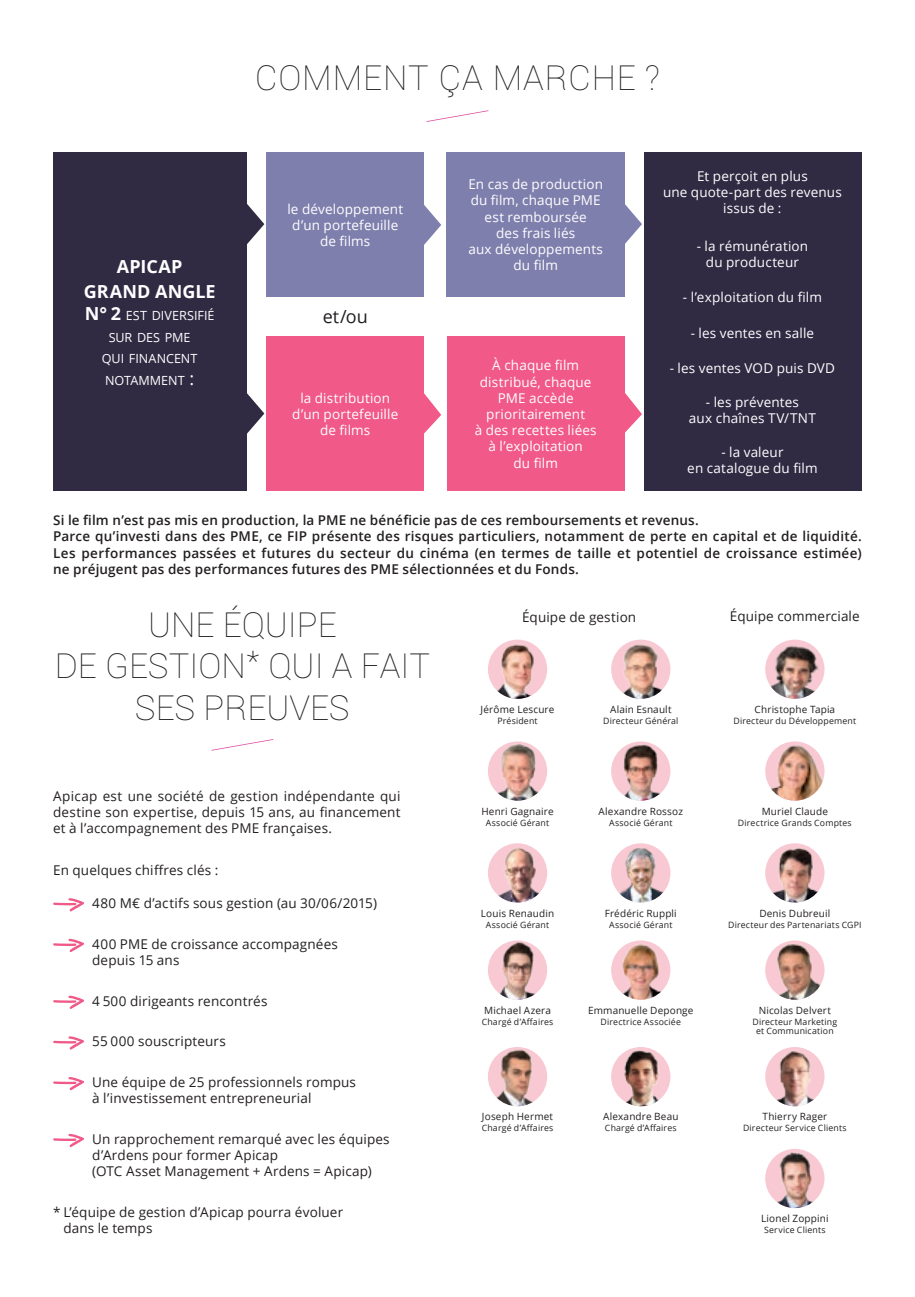
<style>
.page{position:relative;width:915px;height:1297px;background:#fff}
.page>*{position:absolute;margin:0;border:0;box-sizing:border-box;transform-origin:0 0}
.Titre_bleu{font:100 34.5px/41.4px "Roboto";color:#231f20;text-align:center}
.Titre_bleu-2{font:100 34.5px "Roboto";letter-spacing:.025em;color:#231f20}
.t1{font:700 18px "Open Sans";color:#fff}
.t2{font:18px "Open Sans";color:#231f20}
.t3{font:13.5px/16.2px "Open Sans";letter-spacing:.01em;color:#231f20}
.t4{font:13.5px/16.2px "Open Sans";letter-spacing:.01em;color:#fff;text-align:center}
.t5{font:600 13.5px/16.2px "Open Sans";letter-spacing:.01em;color:#231f20;text-align:justify}
.t6{font:12.6px/21.6px "Open Sans";letter-spacing:-.005em;color:#fff;text-align:center}
.Equipe_Nom{font:10.05px "Open Sans";letter-spacing:.015em;color:#231f20}
.Equipe_Fonction{font:8.7px/9.3px "Open Sans";letter-spacing:.02em;color:#231f20;text-align:center}
.s1{font-weight:700;font-size:18px}
.s2{font-size:18px}
</style>
<div class="page">
<svg style="left:53px;top:898px;width:31px;height:14px"></svg>
<svg style="left:53px;top:939px;width:31px;height:13px"></svg>
<svg style="left:53px;top:995px;width:31px;height:14px"></svg>
<svg style="left:53px;top:1036px;width:31px;height:14px"></svg>
<svg style="left:53px;top:1077px;width:31px;height:14px"></svg>
<svg style="left:53px;top:1134px;width:31px;height:13px"></svg>
<div style="left:53px;top:152px;width:193px;height:339px;background:#302a43"></div>
<div style="left:644px;top:152px;width:217px;height:339px;background:#302a43"></div>
<div style="left:266px;top:152px;width:158px;height:145px;background:#7f7fae"></div>
<div style="left:266px;top:337px;width:158px;height:154px;background:#f05988"></div>
<div style="left:446px;top:152px;width:179px;height:145px;background:#7f7fae"></div>
<div style="left:447px;top:337px;width:177px;height:154px;background:#f05988"></div>
<svg style="left:246px;top:202px;width:18px;height:44px"></svg>
<svg style="left:424px;top:205px;width:17px;height:40px"></svg>
<svg style="left:625px;top:204px;width:16px;height:40px"></svg>
<svg style="left:246px;top:391px;width:18px;height:44px"></svg>
<svg style="left:424px;top:393px;width:17px;height:41px"></svg>
<svg style="left:624px;top:391px;width:17px;height:44px"></svg>
<img style="left:611px;top:640px;width:59px;height:59px;border-radius:30px">
<img style="left:765px;top:640px;width:59px;height:59px;border-radius:30px">
<img style="left:488px;top:640px;width:59px;height:59px">
<img style="left:487px;top:741px;width:60px;height:60px;border-radius:30px">
<img style="left:611px;top:741px;width:59px;height:60px;border-radius:30px">
<img style="left:765px;top:741px;width:59px;height:60px;border-radius:30px">
<img style="left:765px;top:1149px;width:59px;height:59px;border-radius:30px">
<img style="left:490px;top:940px;width:57px;height:60px">
<img style="left:611px;top:940px;width:59px;height:60px;border-radius:30px">
<img style="left:765px;top:940px;width:59px;height:60px;border-radius:29px">
<img style="left:765px;top:843px;width:59px;height:59px;border-radius:30px">
<svg style="left:487px;top:843px;width:60px;height:59px"></svg>
<img style="left:493px;top:843px;width:54px;height:59px">
<div style="left:611px;top:843px;width:59px;height:59px;background:#f9c9d3;border-radius:50%"></div>
<img style="left:611px;top:848px;width:59px;height:54px">
<img style="left:487px;top:1047px;width:60px;height:59px;border-radius:30px">
<img style="left:767px;top:1047px;width:56px;height:59px">
<img style="left:611px;top:1047px;width:59px;height:59px;border-radius:30px">
<svg style="left:426px;top:110px;width:62px;height:12px"></svg>
<svg style="left:211px;top:739px;width:62px;height:12px"></svg>
<p class="t1" style="left:117px;top:253px;width:67px">APICAP</p>
<p class="t1" style="left:84px;top:279px;width:133px">GRAND ANGLE</p>
<p class="t6" style="left:85px;top:304px;width:131px"><span class="s1">N° 2</span> EST DIVERSIFIÉ<br>SUR DES PME<br>QUI FINANCENT<br>NOTAMMENT <span class="s2">:</span></p>
<p class="Titre_bleu-2" style="left:255px;top:53px;width:406px">COMMENT ÇA MARCHE ?</p>
<p class="t4" style="left:287px;top:200px;width:117px">le développement</p>
<p class="t4" style="left:292px;top:216px;width:107px">d’un portefeuille</p>
<p class="t4" style="left:320px;top:233px;width:52px">de films</p>
<p class="t2" style="left:322px;top:304px;width:47px">et/ou</p>
<p class="t4" style="left:300px;top:389px;width:91px">la distribution</p>
<p class="t4" style="left:292px;top:406px;width:107px">d’un portefeuille</p>
<p class="t4" style="left:320px;top:422px;width:52px">de films</p>
<p class="t4" style="left:468px;top:176px;width:136px">En cas de production du film, chaque PME est remboursée<br>des frais liés<br>aux développements du film</p>
<p class="t4" style="left:474px;top:357px;width:123px">À chaque film distribué, chaque<br>PME accède prioritairement<br>à des recettes liées à l’exploitation<br>du film</p>
<p class="t4" style="left:662px;top:168px;width:180px">Et perçoit en plus<br>une quote‑part des revenus issus de :</p>
<p class="t4" style="left:696px;top:237px;width:113px">- la rémunération du producteur</p>
<p class="t4" style="left:682px;top:289px;width:140px">- l’exploitation du film</p>
<p class="t4" style="left:690px;top:325px;width:125px">- les ventes en salle</p>
<p class="t4" style="left:669px;top:360px;width:167px">- les ventes VOD puis DVD</p>
<p class="t4" style="left:688px;top:394px;width:128px">- les préventes<br>aux chaînes TV/TNT</p>
<p class="t4" style="left:687px;top:443px;width:132px">- la valeur<br>en catalogue du film</p>
<p class="t5" style="left:53px;top:512px;width:647px">Si le film n’est pas mis en production, la PME ne bénéficie pas de ces remboursements et revenus.</p>
<p class="t5" style="left:53px;top:528px;width:809px">Parce qu’investi dans des PME, ce FIP présente des risques particuliers, notamment de perte en capital et de liquidité.<br>Les performances passées et futures du secteur du cinéma (en termes de taille et potentiel de croissance estimée) ne préjugent pas des performances futures des PME sélectionnées et du Fonds.</p>
<p class="t3" style="left:522px;top:608px;width:116px">Équipe de gestion</p>
<p class="t3" style="left:729px;top:608px;width:131px">Équipe commerciale</p>
<p class="Titre_bleu" style="left:55px;top:603px;width:377px">UNE ÉQUIPE<br>DE GESTION* QUI A FAIT<br>SES PREUVES</p>
<p class="Equipe_Nom" style="left:480px;top:702px;width:75px">Jérôme Lescure</p>
<p class="Equipe_Fonction" style="left:497px;top:716px;width:42px">Président</p>
<p class="Equipe_Nom" style="left:609px;top:702px;width:63px">Alain Esnault</p>
<p class="Equipe_Fonction" style="left:603px;top:716px;width:77px">Directeur Général</p>
<p class="Equipe_Nom" style="left:754px;top:702px;width:82px">Christophe Tapia</p>
<p class="Equipe_Fonction" style="left:733px;top:716px;width:124px">Directeur du Développement</p>
<p class="t3" style="left:53px;top:788px;width:349px;text-align:justify">Apicap est une société de gestion indépendante qui destine son expertise, depuis 15 ans, au financement et à l’accompagnement des PME françaises.</p>
<p class="t3" style="left:53px;top:862px;width:167px">En quelques chiffres clés :</p>
<p class="t3" style="left:92px;top:895px;width:286px">480 M€ d’actifs sous gestion (au 30/06/2015)</p>
<p class="t3" style="left:92px;top:935px;width:247px">400 PME de croissance accompagnées depuis 15 ans</p>
<p class="t3" style="left:92px;top:992px;width:177px">4 500 dirigeants rencontrés</p>
<p class="t3" style="left:92px;top:1033px;width:135px">55 000 souscripteurs</p>
<p class="t3" style="left:92px;top:1074px;width:265px">Une équipe de 25 professionnels rompus à l’investissement entrepreneurial</p>
<p class="t3" style="left:92px;top:1130px;width:299px">Un rapprochement remarqué avec les équipes d’Ardens pour former Apicap<br>(OTC Asset Management + Ardens = Apicap)</p>
<p class="t3" style="left:63px;top:1204px;width:281px;text-indent:-10px">* L’équipe de gestion d’Apicap pourra évoluer dans le temps</p>
<p class="Equipe_Nom" style="left:481px;top:804px;width:74px">Henri Gagnaire</p>
<p class="Equipe_Fonction" style="left:485px;top:818px;width:65px">Associé Gérant</p>
<p class="Equipe_Nom" style="left:598px;top:804px;width:86px">Alexandre Rossoz</p>
<p class="Equipe_Fonction" style="left:609px;top:818px;width:65px">Associé Gérant</p>
<p class="Equipe_Nom" style="left:761px;top:804px;width:68px">Muriel Claude</p>
<p class="Equipe_Fonction" style="left:737px;top:818px;width:115px">Directrice Grands Comptes</p>
<p class="Equipe_Nom" style="left:481px;top:906px;width:75px">Louis Renaudin</p>
<p class="Equipe_Fonction" style="left:485px;top:919px;width:65px">Associé Gérant</p>
<p class="Equipe_Nom" style="left:604px;top:906px;width:73px">Frédéric Ruppli</p>
<p class="Equipe_Fonction" style="left:609px;top:919px;width:65px">Associé Gérant</p>
<p class="Equipe_Nom" style="left:759px;top:906px;width:72px">Denis Dubreuil</p>
<p class="Equipe_Fonction" style="left:727px;top:919px;width:135px">Directeur des Partenariats CGPI</p>
<p class="Equipe_Nom" style="left:484px;top:1003px;width:68px">Michael Azera</p>
<p class="Equipe_Fonction" style="left:481px;top:1017px;width:73px">Chargé d’Affaires</p>
<p class="Equipe_Nom" style="left:588px;top:1003px;width:107px">Emmanuelle Deponge</p>
<p class="Equipe_Fonction" style="left:600px;top:1017px;width:82px">Directrice Associée</p>
<p class="Equipe_Nom" style="left:758px;top:1003px;width:74px">Nicolas Delvert</p>
<p class="Equipe_Fonction" style="left:752px;top:1017px;width:86px">Directeur Marketing et Communication</p>
<p class="Equipe_Nom" style="left:482px;top:1110px;width:73px">Joseph Hermet</p>
<p class="Equipe_Fonction" style="left:481px;top:1123px;width:73px">Chargé d’Affaires</p>
<p class="Equipe_Nom" style="left:602px;top:1110px;width:77px">Alexandre Beau</p>
<p class="Equipe_Fonction" style="left:604px;top:1123px;width:73px">Chargé d’Affaires</p>
<p class="Equipe_Nom" style="left:762px;top:1110px;width:66px">Thierry Rager</p>
<p class="Equipe_Fonction" style="left:742px;top:1123px;width:105px">Directeur Service Clients</p>
<p class="Equipe_Nom" style="left:760px;top:1211px;width:69px">Lionel Zoppini</p>
<p class="Equipe_Fonction" style="left:763px;top:1225px;width:63px">Service Clients</p>
</div>
